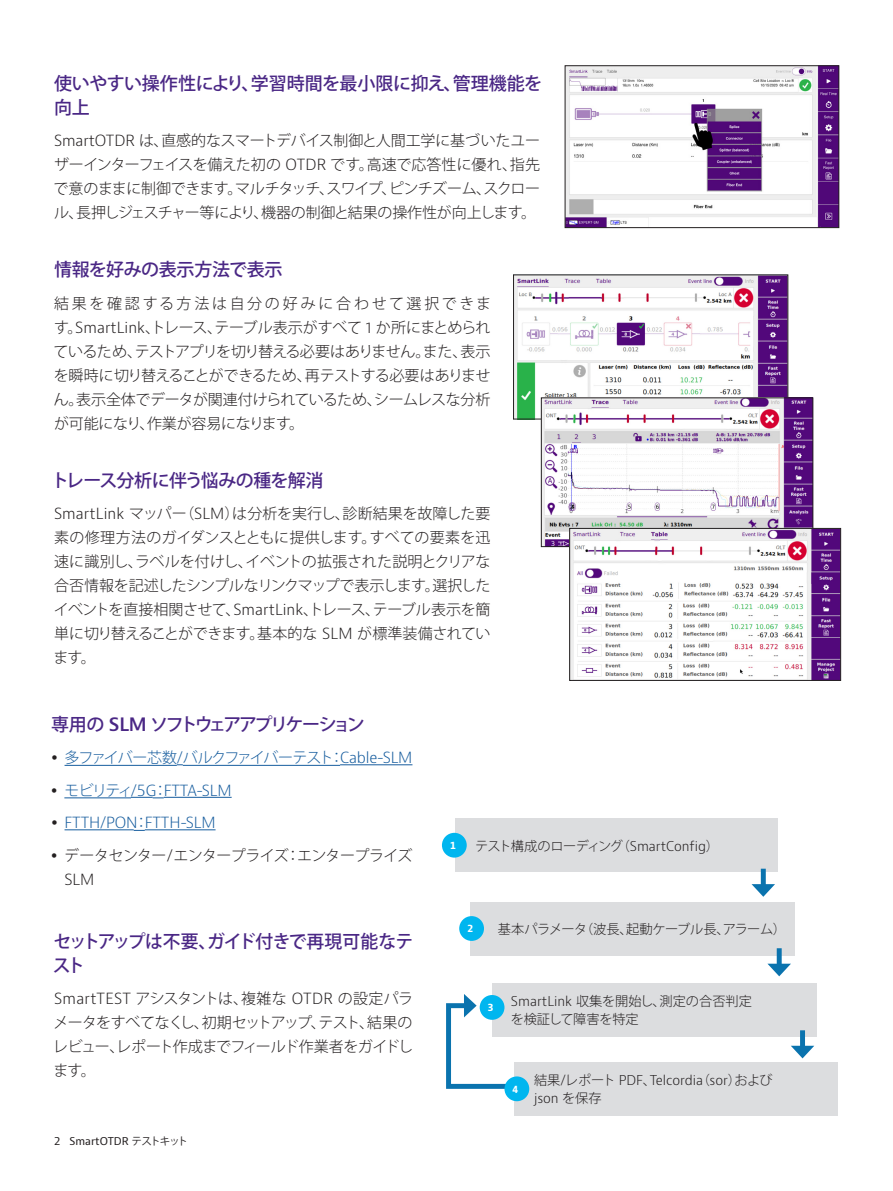
<style>
.page{position:relative;width:893px;height:1191px;background:#fff}
.page>*{position:absolute;margin:0;border:0;box-sizing:border-box;transform-origin:0 0}
.H2_Heading_Purple_12_16{font:500 18px/24px "Koz Go Pro";letter-spacing:-.03em;color:#4a2785}
.H2_Heading_Purple_12_16-2{font:500 18px/24px "Koz Go Pro";letter-spacing:-.01em;color:#4a2785}
.H2_Heading_Purple_12_16-3{font:500 18px "Koz Go Pro";letter-spacing:-.14em;color:#4a2785}
.P_10_16{font:300 15px/24px "Koz Go Pro";letter-spacing:-.03em;color:#231f20;text-align:justify}
.t1{font:300 15px "Bernino Sans";letter-spacing:-.01em;color:#175d9e}
.t2{font:300 15px "Koz Go Pro";letter-spacing:-.08em;color:#175d9e}
.P_Intro_12_20{font:300 13.2px/17.7px "Bernino Sans";color:#231f20}
.P_Intro_12_20-2{font:300 13.2px/18.6px "Koz Go Pro";color:#231f20}
.P_Intro_12_20-3{font:300 13.2px "Koz Go Pro";letter-spacing:-.06em;color:#231f20}
.P_Intro_12_20-4{font:300 13.2px "Koz Go Pro";letter-spacing:-.02em;color:#231f20}
.t3{font:10.5px "Bernino Sans";color:#231f20}
.P_Intro_12_20-5{font:700 9.6px "Bernino Sans";color:#fff}
.s1{font-family:"Bernino Sans"}
.s2{font-family:"Bernino Sans";font-weight:600}
.s3{font-family:"Koz Go Pro"}
</style>
<div class="page">
<img style="left:567px;top:68px;width:270px;height:158px">
<div style="left:565px;top:66px;width:274px;height:162px;border:1px solid #231f20"></div>
<div style="left:456px;top:818px;width:322px;height:54px;background:#dcdddf"></div>
<div style="left:471px;top:901px;width:324px;height:54px;background:#dcdddf"></div>
<div style="left:492px;top:983px;width:324px;height:53px;background:#dcdddf"></div>
<div style="left:515px;top:1062px;width:323px;height:53px;background:#dcdddf"></div>
<div style="left:761px;top:868px;width:5px;height:20px;background:#0a73ae"></div>
<svg style="left:751px;top:884px;width:24px;height:12px"></svg>
<div style="left:777px;top:948px;width:5px;height:20px;background:#0a73ae"></div>
<svg style="left:767px;top:963px;width:24px;height:13px"></svg>
<div style="left:800px;top:1030px;width:5px;height:20px;background:#0a73ae"></div>
<svg style="left:791px;top:1045px;width:23px;height:13px"></svg>
<svg style="left:446px;top:994px;width:72px;height:95px"></svg>
<div style="left:442px;top:833px;width:25px;height:24px;background:#00b6ef;border-radius:50%"></div>
<div style="left:459px;top:916px;width:25px;height:25px;background:#00b6ef;border-radius:50%"></div>
<div style="left:480px;top:995px;width:24px;height:24px;background:#00b6ef;border-radius:50%"></div>
<div style="left:504px;top:1076px;width:25px;height:25px;background:#00b6ef;border-radius:50%"></div>
<hr style="left:65px;top:765px;width:112px;height:1px;background:#175d9e">
<hr style="left:183px;top:765px;width:157px;height:1px;background:#175d9e">
<hr style="left:340px;top:764px;width:72px;height:1px;background:#175d9e">
<hr style="left:64px;top:797px;width:67px;height:1px;background:#175d9e">
<svg style="left:131px;top:797px;width:33px;height:1px"></svg>
<hr style="left:164px;top:797px;width:68px;height:1px;background:#175d9e">
<hr style="left:65px;top:829px;width:69px;height:1px;background:#175d9e">
<hr style="left:145px;top:829px;width:71px;height:1px;background:#175d9e">
<img style="left:515px;top:277px;width:271px;height:140px">
<div style="left:513px;top:275px;width:275px;height:144px;border:1px solid #231f20"></div>
<img style="left:543px;top:400px;width:268px;height:145px">
<div style="left:541px;top:398px;width:272px;height:149px;border:1px solid #231f20"></div>
<img style="left:571px;top:530px;width:268px;height:148px">
<div style="left:569px;top:528px;width:272px;height:152px;border:1px solid #231f20"></div>
<p class="H2_Heading_Purple_12_16-2" style="left:54px;top:72px;width:490px">使いやすい操作性により、学習時間を最小限に抑え、管理機能を向上</p>
<p class="P_10_16" style="left:54px;top:129px;width:488px"><span class="s1">SmartOTDR</span> は、直感的なスマートデバイス制御と人間工学に基づいたユーザーインターフェイスを備えた初の <span class="s1">OTDR</span> です。高速で応答性に優れ、指先で意のままに制御できます。マルチタッチ、スワイプ、ピンチズーム、スクロール、長押しジェスチャー等により、機器の制御と結果の操作性が向上します。</p>
<p class="H2_Heading_Purple_12_16" style="left:54px;top:259px;width:230px">情報を好みの表示方法で表示</p>
<p class="P_10_16" style="left:54px;top:291px;width:439px">結果を確認する方法は自分の好みに合わせて選択できます。<span class="s1">SmartLink</span>、トレース、テーブル表示がすべて <span class="s1">1</span> か所にまとめられているため、テストアプリを切り替える必要はありません。また、表示を瞬時に切り替えることができるため、再テストする必要はありません。表示全体でデータが関連付けられているため、シームレスな分析が可能になり、作業が容易になります。</p>
<p class="H2_Heading_Purple_12_16" style="left:51px;top:469px;width:274px">トレース分析に伴う悩みの種を解消</p>
<p class="P_10_16" style="left:53px;top:502px;width:439px"><span class="s1">SmartLink</span> マッパー（<span class="s1">SLM</span>）は分析を実行し、診断結果を故障した要素の修理方法のガイダンスとともに提供します。すべての要素を迅速に識別し、ラベルを付けし、イベントの拡張された説明とクリアな合否情報を記述したシンプルなリンクマップで表示します。選択したイベントを直接相関させて、<span class="s1">SmartLink</span>、トレース、テーブル表示を簡単に切り替えることができます。基本的な <span class="s1">SLM</span> が標準装備されています。</p>
<p class="H2_Heading_Purple_12_16-3" style="left:51px;top:712px;width:315px">専用の <span class="s2">SLM</span> ソフトウェアアプリケーション</p>
<p class="t2" style="left:65px;top:748px;width:349px">多ファイバー芯数<span class="s1">/</span>バルクファイバーテスト：<span class="s1">Cable-SLM</span></p>
<p class="t1" style="left:64px;top:780px;width:169px"><span class="s3">モビリティ</span>/5G<span class="s3">：</span>FTTA-SLM</p>
<p class="t1" style="left:65px;top:813px;width:153px">FTTH/PON<span class="s3">：</span>FTTH-SLM</p>
<p class="P_10_16" style="left:64px;top:843px;width:350px">データセンター<span class="s1">/</span>エンタープライズ：エンタープライズ<br><span class="s1">SLM</span></p>
<p class="H2_Heading_Purple_12_16" style="left:53px;top:930px;width:362px">セットアップは不要、ガイド付きで再現可能なテスト</p>
<p class="P_10_16" style="left:53px;top:987px;width:362px"><span class="s1">SmartTEST</span> アシスタントは、複雑な <span class="s1">OTDR</span> の設定パラメータをすべてなくし、初期セットアップ、テスト、結果のレビュー、レポート作成までフィールド作業者をガイドします。</p>
<p class="t3" style="left:54px;top:1134px;width:135px">2 SmartOTDR <span class="s3">テストキット</span></p>
<p class="P_Intro_12_20-5" style="left:450px;top:839px;width:7px">1</p>
<p class="P_Intro_12_20-3" style="left:475px;top:837px;width:246px">テスト構成のローディング（<span class="s1">SmartConfig</span>）</p>
<p class="P_Intro_12_20-5" style="left:467px;top:922px;width:7px">2</p>
<p class="P_Intro_12_20-4" style="left:498px;top:920px;width:290px">基本パラメータ（波長、起動ケーブル長、アラーム）</p>
<p class="P_Intro_12_20-5" style="left:488px;top:1001px;width:7px">3</p>
<p class="P_Intro_12_20-2" style="left:511px;top:991px;width:243px"><span class="s1">SmartLink</span> 収集を開始し、測定の合否判定を検証して障害を特定</p>
<p class="P_Intro_12_20-5" style="left:513px;top:1083px;width:7px">4</p>
<p class="P_Intro_12_20" style="left:534px;top:1072px;width:240px"><span class="s3">結果</span>/<span class="s3">レポート</span> PDF<span class="s3">、</span>Telcordia<span class="s3">（</span>sor<span class="s3">）および</span>json <span class="s3">を保存</span></p>
</div>
